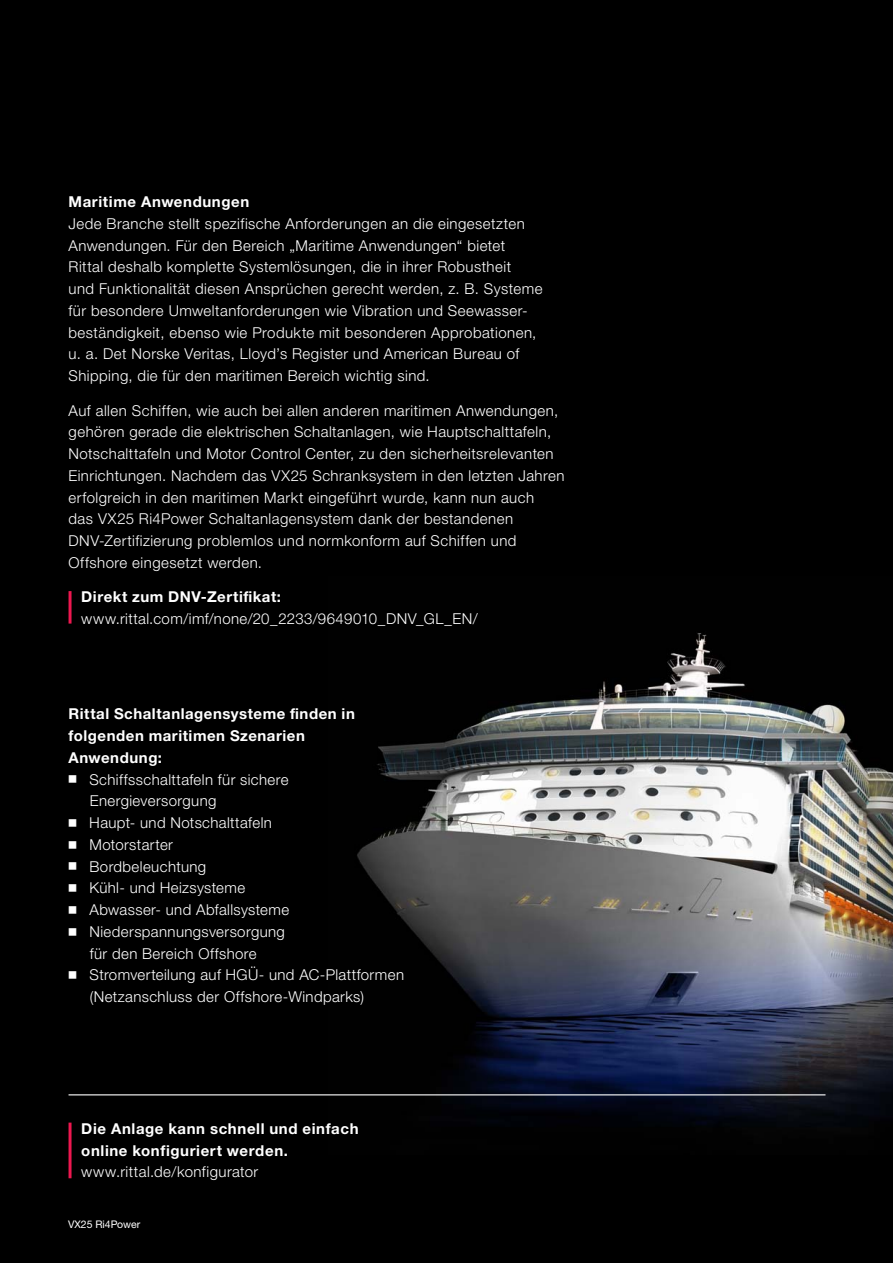
<style>
.page{position:relative;width:893px;height:1263px;background:#fff}
.page>*{position:absolute;margin:0;border:0;box-sizing:border-box;transform-origin:0 0}
.t1{font:300 15px/21.8px "Neue Helvetica For Rittal";letter-spacing:.03em;color:#fff}
.t2{font:700 15px/21.8px "Neue Helvetica For Rittal";letter-spacing:.035em;color:#fff}
.t3{font:10.5px "Neue Helvetica For Rittal";color:#fff}
.s1{font-weight:400}
</style>
<div class="page">
<div style="left:13px;top:0;width:880px;height:1263px;background:#000"></div>
<img style="left:328px;top:576px;width:565px;height:578px">
<div style="left:0;top:0;width:13px;height:1263px;background:#000"></div>
<hr style="left:69px;top:1094px;width:756px;height:1px;background:#fff">
<hr style="left:69px;top:1123px;width:3px;height:55px;background:#ed174f">
<hr style="left:69px;top:591px;width:3px;height:33px;background:#ed174f">
<p class="t2" style="left:69px;top:193px;width:182px">Maritime Anwendungen</p>
<p class="t1" style="left:69px;top:214px;width:475px">Jede Branche stellt spezifische Anforderungen an die eingesetzten Anwendungen. Für den Bereich „Maritime Anwendungen“ bietet Rittal deshalb komplette Systemlösungen, die in ihrer Robustheit<br>und Funk tionalität diesen Ansprüchen gerecht werden, z. B. Systeme für besondere Umweltanforderungen wie Vibration und Seewasser&shy;beständigkeit, ebenso wie Produkte mit besonderen Approbationen, u. a. Det Norske Veritas, Lloyd’s Register und American Bureau of Shipping, die für den maritimen Bereich wichtig sind.</p>
<p class="t1" style="left:69px;top:401px;width:498px">Auf allen Schiffen, wie auch bei allen anderen maritimen Anwendungen, gehören gerade die elektrischen Schaltanlagen, wie Hauptschalttafeln, Notschalttafeln und Motor Control Center, zu den sicherheitsrelevanten Einrichtungen. Nachdem das VX25 Schranksystem in den letzten Jahren erfolgreich in den maritimen Markt eingeführt wurde, kann nun auch<br>das VX25 Ri4Power Schaltanlagensystem dank der bestandenen DNV-Zertifizierung problemlos und normkonform auf Schiffen und Offshore eingesetzt werden.</p>
<p class="t2" style="left:81px;top:588px;width:201px">Direkt zum DNV-Zertifikat:</p>
<p class="t1" style="left:81px;top:610px;width:398px">www.rittal.com/imf/none/20_2233/9649010_DNV_GL_EN/</p>
<p class="t2" style="left:69px;top:705px;width:288px">Rittal Schaltanlagensysteme finden in</p>
<p class="t2" style="left:69px;top:727px;width:238px">folgenden maritimen Szenarien</p>
<p class="t2" style="left:69px;top:748px;width:95px">Anwendung:</p>
<p class="t1" style="left:69px;top:770px;width:222px"><span class="s1">◾</span> Schiffsschalttafeln für sichere</p>
<p class="t1" style="left:90px;top:792px;width:128px">Energieversorgung</p>
<p class="t1" style="left:69px;top:814px;width:205px"><span class="s1">◾</span> Haupt- und Notschalttafeln</p>
<p class="t1" style="left:69px;top:836px;width:106px"><span class="s1">◾</span> Motorstarter</p>
<p class="t1" style="left:69px;top:857px;width:139px"><span class="s1">◾</span> Bordbeleuchtung</p>
<p class="t1" style="left:69px;top:879px;width:178px"><span class="s1">◾</span> Kühl- und Heizsysteme</p>
<p class="t1" style="left:69px;top:901px;width:222px"><span class="s1">◾</span> Abwasser- und Abfallsysteme</p>
<p class="t1" style="left:69px;top:923px;width:218px"><span class="s1">◾</span> Niederspannungsversorgung</p>
<p class="t1" style="left:90px;top:944px;width:168px">für den Bereich Offshore</p>
<p class="t1" style="left:69px;top:966px;width:337px"><span class="s1">◾</span> Stromverteilung auf HGÜ- und AC-Plattformen</p>
<p class="t1" style="left:90px;top:988px;width:276px">(Netzanschluss der Offshore-Windparks)</p>
<p class="t2" style="left:81px;top:1120px;width:279px">Die Anlage kann schnell und einfach online konfiguriert werden.</p>
<p class="t1" style="left:81px;top:1163px;width:179px">www.rittal.de/konfigurator</p>
<p class="t3" style="left:68px;top:1221px;width:74px">VX25 Ri4Power</p>
</div>
